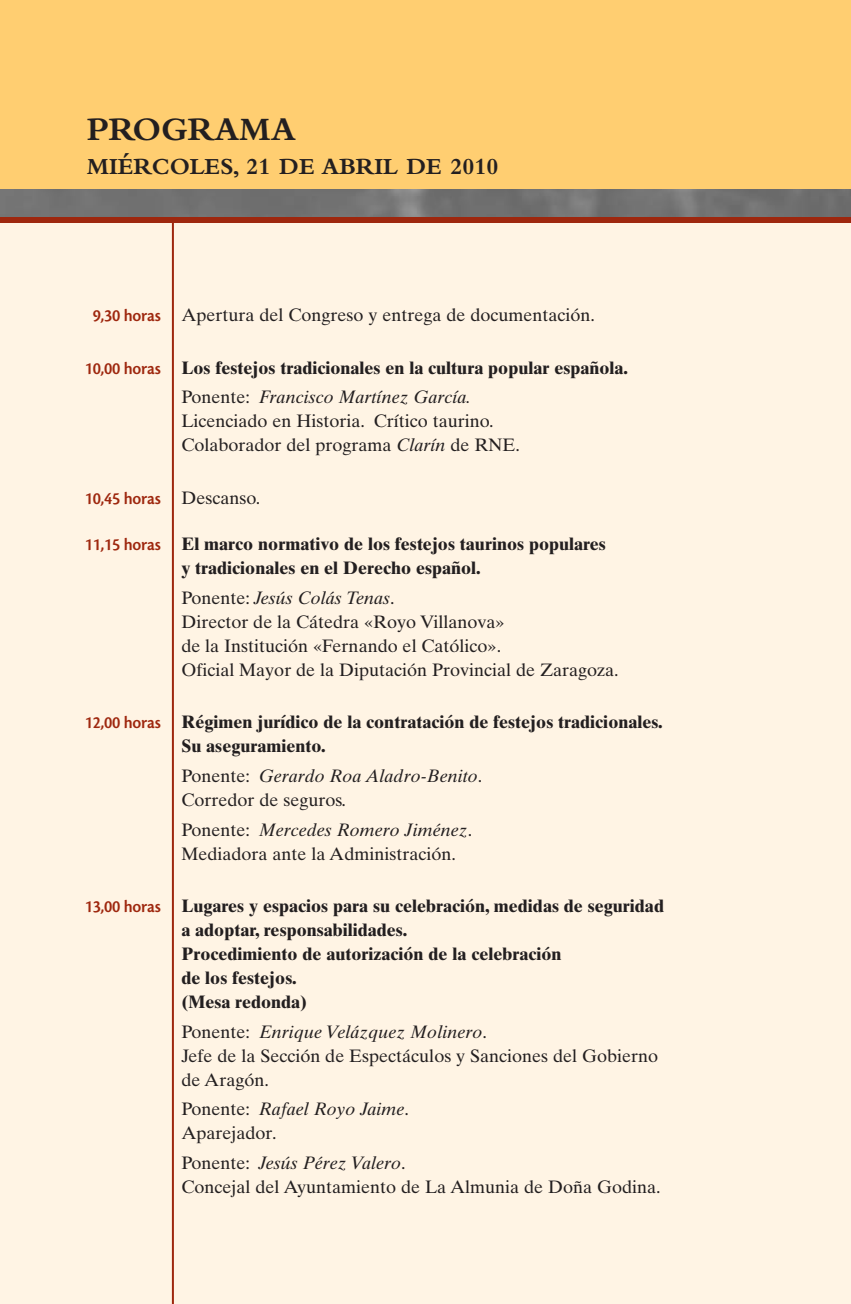
<style>
.page{position:relative;width:851px;height:1304px;background:#fff}
.page>*{position:absolute;margin:0;border:0;box-sizing:border-box;transform-origin:0 0}
.t1{font:700 34px "Bembo";color:#231f20}
.t2{font:700 24px "Bembo";color:#231f20}
.t3{font:18px/24px "Times Ten";color:#231f20}
.t4{font:700 18px/24px "Times Ten";color:#231f20}
.t5{font:18px "Cronos MM 574 11";letter-spacing:-.015em;color:#9e270e;scale:.95 1}
.s1{font-family:"Cronos MM 574 11";color:#fff4e4}
.s2{font-family:"Cronos MM 574 11";color:#9e270e}
.s3{font-family:"Cronos MM 574 11";font-weight:400;color:#9e270e}
.s4{font-weight:400}
.s5{font-weight:400;font-style:italic}
.s6{font-style:italic}
.s7{font-family:"Times Ten";color:#231f20}
</style>
<div class="page">
<div style="left:0;top:220px;width:850px;height:1084px;background:#fff4e4"></div>
<div style="left:0;top:0;width:850px;height:189px;background:#ffce71"></div>
<img style="left:0;top:189px;width:850px;height:28px">
<div style="left:0;top:217px;width:850px;height:6px;background:#9e270e"></div>
<hr style="left:172px;top:220px;width:2px;height:1084px;background:#9e270e">
<h1 class="t1" style="left:87px;top:117px;width:210px">PROGRAMA</h1>
<h2 class="t2" style="left:87px;top:158px;width:413px">MIÉRCOLES, 21 DE ABRIL DE 2010</h2>
<p class="t3" style="left:85px;top:305px;width:511px"><span class="s1">0</span><span class="s2">9,30 horas</span> Apertura del Congreso y entrega de documentación.</p>
<p class="t4" style="left:181px;top:355px;width:448px;line-height:29.6px;text-indent:-96px"><span class="s3">10,00 horas</span> Los festejos tradicionales en la cultura popular española.<br><span class="s4">Ponente:</span> <span class="s5">Francisco Martínez García.</span></p>
<p class="t3" style="left:181px;top:411px;width:340px">Licenciado en Historia. Crítico taurino.<br>Colaborador del programa <span class="s6">Clarín</span> de RNE.</p>
<p class="t5" style="left:85px;top:491px;width:186px">10,45 horas <span class="s7">Descanso.</span></p>
<p class="t4" style="left:181px;top:534px;width:426px;text-indent:-96px"><span class="s3">11,15 horas</span> El marco normativo de los festejos taurinos populares y tradicionales en el Derecho español.</p>
<p class="t3" style="left:181px;top:588px;width:439px">Ponente: <span class="s6">Jesús Colás Tenas</span>.<br>Director de la Cátedra «Royo Villanova»<br>de la Institución «Fernando el Católico».<br>Oficial Mayor de la Diputación Provincial de Zaragoza.</p>
<p class="t4" style="left:181px;top:712px;width:482px;text-indent:-96px"><span class="s3">12,00 horas</span> Régimen jurídico de la contratación de festejos tradicionales.<br>Su aseguramiento.</p>
<p class="t3" style="left:181px;top:766px;width:302px">Ponente: <span class="s6">Gerardo Roa Aladro-Benito</span>.<br>Corredor de seguros.</p>
<p class="t3" style="left:181px;top:819px;width:292px">Ponente: <span class="s6">Mercedes Romero Jiménez</span>.<br>Mediadora ante la Administración.</p>
<p class="t4" style="left:181px;top:896px;width:484px;text-indent:-96px"><span class="s3">13,00 horas</span> Lugares y espacios para su celebración, medidas de seguridad a adoptar, responsabilidades.<br>Procedimiento de autorización de la celebración<br>de los festejos.<br>(Mesa redonda)</p>
<p class="t3" style="left:181px;top:1021px;width:478px">Ponente: <span class="s6">Enrique Velázquez Molinero</span>.<br>Jefe de la Sección de Espectáculos y Sanciones del Gobierno de Aragón.</p>
<p class="t3" style="left:181px;top:1099px;width:229px">Ponente: <span class="s6">Rafael Royo Jaime</span>.<br>Aparejador.</p>
<p class="t3" style="left:181px;top:1153px;width:480px">Ponente: <span class="s6">Jesús Pérez Valero</span>.<br>Concejal del Ayuntamiento de La Almunia de Doña Godina.</p>
</div>
